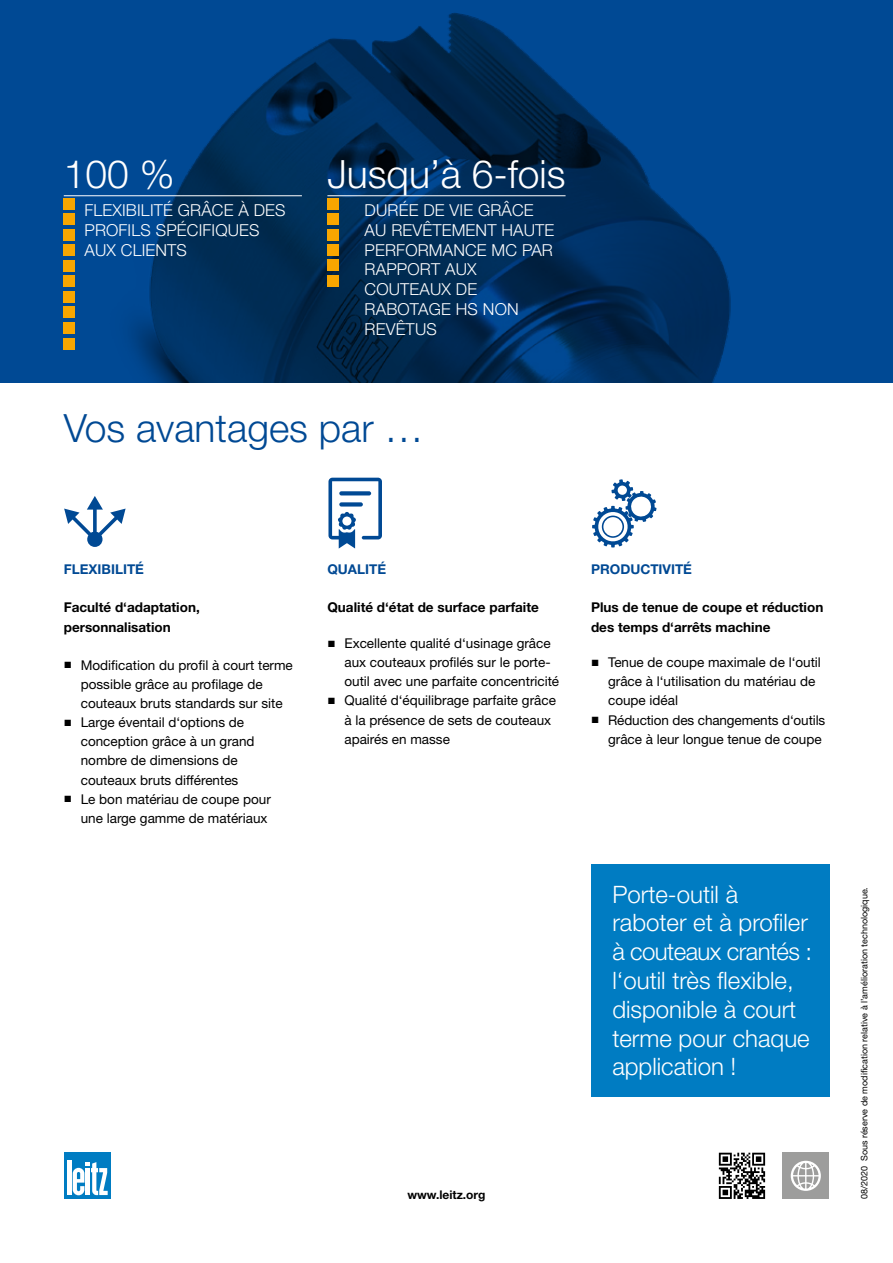
<style>
.page{position:relative;width:893px;height:1263px;background:#fff}
.page>*{position:absolute;margin:0;border:0;box-sizing:border-box;transform-origin:0 0}
.t1{font:300 39px "Helvetica Neue LT Pro";color:#fff}
.t2{font:300 39px "Helvetica Neue LT Pro";color:#004994}
.t3{font:300 24px/28.8px "Helvetica Neue LT Pro";color:#fff}
.t4{font:300 16.5px/19.8px "Helvetica Neue LT Pro";letter-spacing:.01em;color:#fff}
.t5{font:13.5px/19.2px "Helvetica Neue LT Pro";color:#000}
.t6{font:700 13.5px/19.2px "Helvetica Neue LT Pro";color:#000}
.t7{font:700 13.5px "Helvetica Neue LT Pro";color:#004994}
.t8{font:700 12px "Helvetica Neue LT Pro";color:#000}
.t9{font:9px "Helvetica Neue LT Pro";color:#000}
.s1{font-family:"Arial"}
</style>
<div class="page">
<svg style="left:0;top:0;width:893px;height:383px;background:#003b76"></svg>
<div style="left:64px;top:1152px;width:47px;height:47px;background:#007cc2"></div>
<div style="left:67px;top:1160px;width:5px;height:35px;background:#fff"></div>
<svg style="left:73px;top:1162px;width:35px;height:33px"></svg>
<svg style="left:64px;top:496px;width:62px;height:51px"></svg>
<svg style="left:328px;top:478px;width:54px;height:71px"></svg>
<svg style="left:339px;top:502px;width:24px;height:4px"></svg>
<svg style="left:339px;top:491px;width:32px;height:4px"></svg>
<svg style="left:592px;top:479px;width:64px;height:68px"></svg>
<div style="left:783px;top:1153px;width:46px;height:46px;background:#9d9d9c"></div>
<svg style="left:791px;top:1161px;width:30px;height:30px"></svg>
<svg style="left:719px;top:1153px;width:46px;height:46px"></svg>
<div style="left:591px;top:864px;width:238px;height:233px;background:#007cc2"></div>
<hr style="left:64px;top:195px;width:238px;height:1px;background:#fff">
<hr style="left:327px;top:195px;width:239px;height:1px;background:#fff">
<div style="left:64px;top:229px;width:11px;height:11px;background:#f7a600"></div>
<div style="left:64px;top:244px;width:11px;height:12px;background:#f7a600"></div>
<div style="left:64px;top:213px;width:11px;height:12px;background:#f7a600"></div>
<div style="left:64px;top:198px;width:11px;height:11px;background:#f7a600"></div>
<div style="left:64px;top:291px;width:11px;height:12px;background:#f7a600"></div>
<div style="left:64px;top:307px;width:11px;height:11px;background:#f7a600"></div>
<div style="left:64px;top:276px;width:11px;height:11px;background:#f7a600"></div>
<div style="left:64px;top:260px;width:11px;height:12px;background:#f7a600"></div>
<div style="left:64px;top:323px;width:11px;height:11px;background:#f7a600"></div>
<div style="left:64px;top:338px;width:11px;height:11px;background:#f7a600"></div>
<div style="left:327px;top:229px;width:12px;height:11px;background:#f7a600"></div>
<div style="left:327px;top:244px;width:12px;height:12px;background:#f7a600"></div>
<div style="left:327px;top:213px;width:12px;height:12px;background:#f7a600"></div>
<div style="left:327px;top:198px;width:12px;height:11px;background:#f7a600"></div>
<div style="left:327px;top:260px;width:12px;height:11px;background:#f7a600"></div>
<div style="left:327px;top:275px;width:12px;height:11px;background:#f7a600"></div>
<h1 class="t1" style="left:64px;top:150px;width:112px">100 %</h1>
<h1 class="t1" style="left:327px;top:150px;width:240px">Jusqu’à 6-fois</h1>
<p class="t4" style="left:84px;top:200px;width:203px">FLEXIBILITÉ GRÂCE À DES<br>PROFILS SPÉCIFIQUES<br>AUX CLIENTS</p>
<p class="t4" style="left:365px;top:200px;width:191px">DURÉE DE VIE GRÂCE<br>AU REVÊTEMENT HAUTE<br>PERFORMANCE MC PAR<br>RAPPORT AUX<br>COUTEAUX DE<br>RABOTAGE HS NON<br>REVÊTUS</p>
<h1 class="t2" style="left:64px;top:404px;width:361px">Vos avantages par …</h1>
<p class="t7" style="left:64px;top:561px;width:82px">FLEXIBILITÉ</p>
<p class="t6" style="left:64px;top:598px;width:137px">Faculté d‘adaptation, personnalisation</p>
<p class="t5" style="left:81px;top:655px;width:214px;text-indent:-17px"><span class="s1">■</span> Modification du profil à court terme possible grâce au profilage de couteaux bruts standards sur site</p>
<p class="t5" style="left:81px;top:713px;width:175px;text-indent:-17px"><span class="s1">■</span> Large éventail d‘options de conception grâce à un grand nombre de dimensions de couteaux bruts différentes</p>
<p class="t5" style="left:64px;top:789px;width:209px;text-align:right"><span class="s1">■</span> Le bon matériau de coupe pour une large gamme de matériaux</p>
<p class="t7" style="left:327px;top:561px;width:60px">QUALITÉ</p>
<p class="t6" style="left:327px;top:598px;width:213px">Qualité d‘état de surface parfaite</p>
<p class="t5" style="left:344px;top:633px;width:216px;text-indent:-17px"><span class="s1">■</span> Excellente qualité d‘usinage grâce aux couteaux profilés sur le porte&shy;outil avec une parfaite concentricité</p>
<p class="t5" style="left:344px;top:691px;width:213px;text-indent:-17px"><span class="s1">■</span> Qualité d‘équilibrage parfaite grâce à la présence de sets de couteaux apairés en masse</p>
<p class="t7" style="left:591px;top:561px;width:102px">PRODUCTIVITÉ</p>
<p class="t6" style="left:591px;top:598px;width:234px">Plus de tenue de coupe et réduction des temps d‘arrêts machine</p>
<p class="t5" style="left:608px;top:653px;width:214px;text-indent:-17px"><span class="s1">■</span> Tenue de coupe maximale de l‘outil grâce à l‘utilisation du matériau de coupe idéal</p>
<p class="t5" style="left:591px;top:710px;width:236px;text-align:right"><span class="s1">■</span> Réduction des changements d‘outils grâce à leur longue tenue de coupe</p>
<h2 class="t3" style="left:612px;top:879px;width:201px">Porte-outil à raboter et à profiler à couteaux crantés : l‘outil très flexible, disponible à court terme pour chaque application !</h2>
<p class="t8" style="left:407px;top:1187px;width:80px">www.leitz.org</p>
<p class="t9" style="left:859px;top:1199px;width:314px;rotate:-90deg">08/2020 Sous réserve de modification relative à l’amélioration technologique.</p>
</div>
